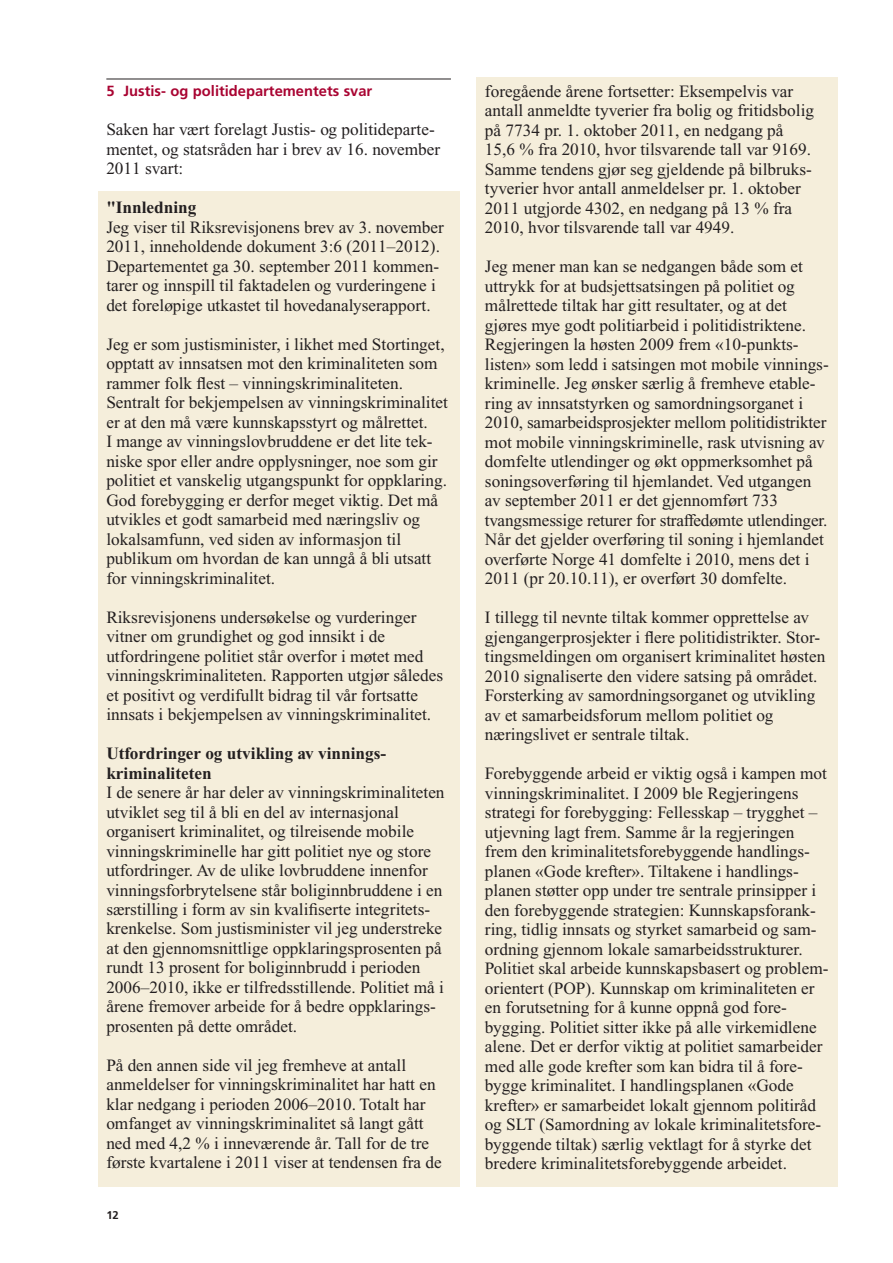
<style>
.page{position:relative;width:893px;height:1263px;background:#fff}
.page>*{position:absolute;margin:0;border:0;box-sizing:border-box;transform-origin:0 0}
.t1{font:17.25px/19.5px "Times New Roman PS Std";color:#231f20}
.t2{font:700 17.25px/19.5px "Times New Roman PS Std";color:#231f20}
.t3{font:700 14.7px "Frutiger LT Std";color:#a90432}
.t4{font:700 11.25px "Frutiger LT Std";color:#231f20}
</style>
<div class="page">
<div style="left:476px;top:77px;width:362px;height:1109px;background:#f5eedb"></div>
<div style="left:98px;top:191px;width:361px;height:995px;background:#f5eedb"></div>
<hr style="left:106px;top:79px;width:345px;height:1px;background:#231f20">
<p class="t3" style="left:106px;top:85px;width:267px">5 Justis- og politidepartementets svar</p>
<p class="t1" style="left:106px;top:121px;width:335px">Saken har vært forelagt Justis- og politideparte&shy;mentet, og statsråden har i brev av 16. november<br>2011 svart:</p>
<p class="t2" style="left:106px;top:199px;width:92px">"Innledning</p>
<p class="t1" style="left:106px;top:219px;width:339px">Jeg viser til Riksrevisjonens brev av 3. november 2011, inneholdende dokument 3:6 (2011–2012).<br>Departementet ga 30. september 2011 kommen&shy;tarer og innspill til faktadelen og vurderingene i det foreløpige utkastet til hovedanalyserapport.</p>
<p class="t1" style="left:106px;top:336px;width:343px">Jeg er som justisminister, i likhet med Stortinget, opptatt av innsatsen mot den kriminaliteten som rammer folk flest – vinningskriminaliteten.<br>Sentralt for bekjempelsen av vinningskriminalitet er at den må være kunnskapsstyrt og målrettet.<br>I mange av vinningslovbruddene er det lite tek&shy;niske spor eller andre opplysninger, noe som gir politiet et vanskelig utgangspunkt for oppklaring.<br>God forebygging er derfor meget viktig. Det må utvikles et godt samarbeid med næringsliv og lokalsamfunn, ved siden av informasjon til publikum om hvordan de kan unngå å bli utsatt for vinningskriminalitet.</p>
<p class="t1" style="left:106px;top:609px;width:338px">Riksrevisjonens undersøkelse og vurderinger vitner om grundighet og god innsikt i de utfordringene politiet står overfor i møtet med vinningskriminaliteten. Rapporten utgjør således et positivt og verdifullt bidrag til vår fortsatte innsats i bekjempelsen av vinningskriminalitet.</p>
<p class="t2" style="left:106px;top:745px;width:281px">Utfordringer og utvikling av vinnings&shy;kriminaliteten</p>
<p class="t1" style="left:106px;top:784px;width:340px">I de senere år har deler av vinningskriminaliteten utviklet seg til å bli en del av internasjonal organisert kriminalitet, og til reisende mobile vinnings kriminelle har gitt politiet nye og store utfordringer. Av de ulike lovbruddene innenfor vinningsforbrytelsene står boliginnbruddene i en særstilling i form av sin kvalifiserte integritets&shy;krenkelse. Som justisminister vil jeg understreke at den gjennomsnittlige oppklaringsprosenten på rundt 13 prosent for boliginnbrudd i perioden 2006–2010, ikke er tilfredsstillende. Politiet må i årene fremover arbeide for å bedre oppklarings&shy;prosenten på dette området.</p>
<p class="t1" style="left:106px;top:1057px;width:337px">På den annen side vil jeg fremheve at antall anmeldelser for vinningskriminalitet har hatt en klar nedgang i perioden 2006–2010. Totalt har omfanget av vinningskriminalitet så langt gått ned med 4,2 % i inneværende år. Tall for de tre første kvartalene i 2011 viser at tendensen fra de</p>
<p class="t4" style="left:106px;top:1211px;width:14px">12</p>
<p class="t1" style="left:485px;top:83px;width:330px">foregående årene fortsetter: Eksempelvis var antall anmeldte tyverier fra bolig og fritidsbolig på 7734 pr. 1. oktober 2011, en nedgang på 15,6 % fra 2010, hvor tilsvarende tall var 9169.<br>Samme tendens gjør seg gjeldende på bilbruks&shy;tyverier hvor antall anmeldelser pr. 1. oktober 2011 utgjorde 4302, en nedgang på 13 % fra 2010, hvor tilsvarende tall var 4949.</p>
<p class="t1" style="left:485px;top:259px;width:345px">Jeg mener man kan se nedgangen både som et uttrykk for at budsjettsatsingen på politiet og målrettede tiltak har gitt resultater, og at det gjøres mye godt politiarbeid i politidistriktene.<br>Regjeringen la høsten 2009 frem «10-punkts&shy;listen» som ledd i satsingen mot mobile vinnings&shy;kriminelle. Jeg ønsker særlig å fremheve etable&shy;ring av innsatstyrken og samordningsorganet i 2010, samarbeidsprosjekter mellom politidistrikter mot mobile vinningskriminelle, rask utvisning av domfelte utlendinger og økt oppmerksomhet på soningsoverføring til hjemlandet. Ved utgangen av september 2011 er det gjennomført 733<br>tvangs messige returer for straffedømte utlendinger.<br>Når det gjelder overføring til soning i hjemlandet overførte Norge 41 domfelte i 2010, mens det i 2011 (pr 20.10.11), er overført 30 domfelte.</p>
<p class="t1" style="left:485px;top:609px;width:342px">I tillegg til nevnte tiltak kommer opprettelse av gjengangerprosjekter i flere politidistrikter. Stor&shy;tingsmeldingen om organisert kriminalitet høsten 2010 signaliserte den videre satsing på området.<br>Forsterking av samordningsorganet og utvikling av et samarbeidsforum mellom politiet og næringslivet er sentrale tiltak.</p>
<p class="t1" style="left:485px;top:765px;width:345px">Forebyggende arbeid er viktig også i kampen mot vinningskriminalitet. I 2009 ble Regjeringens strategi for forebygging: Fellesskap – trygghet – utjevning lagt frem. Samme år la regjeringen frem den kriminalitetsforebyggende handlings&shy;planen «Gode krefter». Tiltakene i handlings&shy;planen støtter opp under tre sentrale prinsipper i den forebyggende strategien: Kunnskapsforank&shy;ring, tidlig innsats og styrket samarbeid og sam&shy;ordning gjennom lokale samarbeidsstrukturer.<br>Politiet skal arbeide kunnskapsbasert og problem&shy;orientert (POP). Kunnskap om kriminaliteten er en forutsetning for å kunne oppnå god fore&shy;bygging. Politiet sitter ikke på alle virkemidlene alene. Det er derfor viktig at politiet samarbeider med alle gode krefter som kan bidra til å fore&shy;bygge kriminalitet. I handlingsplanen «Gode krefter» er samarbeidet lokalt gjennom politiråd og SLT (Samordning av lokale kriminalitetsfore&shy;byggende tiltak) særlig vektlagt for å styrke det bredere kriminalitetsforebyggende arbeidet.</p>
</div>
